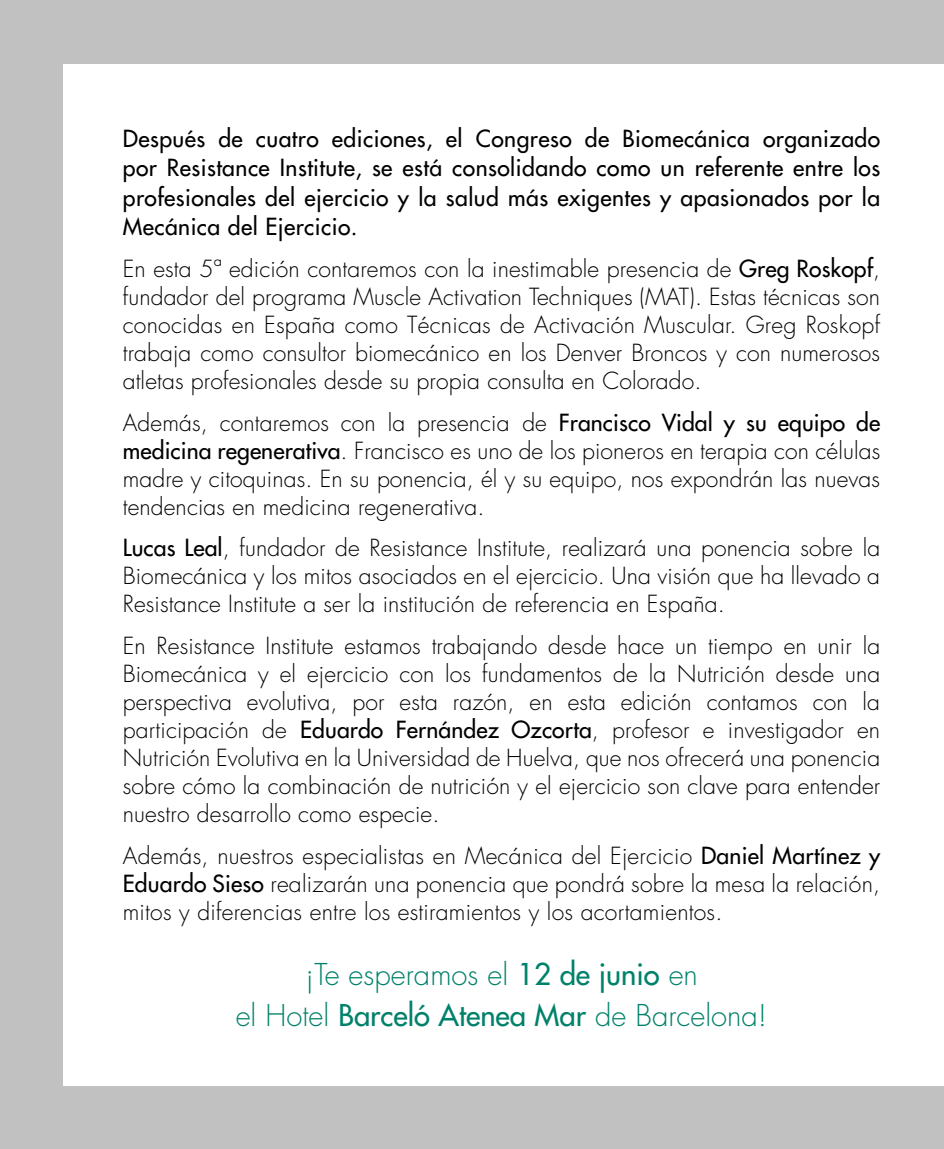
<style>
.page{position:relative;width:944px;height:1149px;background:#fff}
.page>*{position:absolute;margin:0;border:0;box-sizing:border-box;transform-origin:0 0}
.t1{font:300 29.25px/40.5px "Futura LT";color:#00826a;text-align:center}
.t2{font:300 22.95px/27.9px "Futura LT";letter-spacing:.005em;color:#000;text-align:justify}
.t3{font:22.95px/29.2px "Futura LT";letter-spacing:.02em;color:#000;text-align:justify}
.s1{font-weight:400}
</style>
<div class="page">
<div style="left:0;top:0;width:944px;height:1148px;background:#c1c1c1"></div>
<div style="left:64px;top:64px;width:880px;height:1020px;background:#fff"></div>
<p class="t3" style="left:123px;top:124px;width:759px">Después de cuatro ediciones, el Congreso de Biomecánica organizado por Resistance Institute, se está consolidando como un referente entre los profesionales del ejercicio y la salud más exigentes y apasionados por la Mecánica del Ejercicio.</p>
<p class="t2" style="left:123px;top:255px;width:759px">En esta 5ª edición contaremos con la inestimable presencia de <span class="s1">Greg Roskopf</span>, fundador del programa Muscle Activation Techniques (MAT). Estas técnicas son conocidas en España como Técnicas de Activación Muscular. Greg Roskopf trabaja como consultor biomecánico en los Denver Broncos y con numerosos atletas profesionales desde su propia consulta en Colorado.</p>
<p class="t2" style="left:123px;top:409px;width:759px">Además, contaremos con la presencia de <span class="s1">Francisco Vidal y su equipo de medicina regenerativa</span>. Francisco es uno de los pioneros en terapia con células madre y citoquinas. En su ponencia, él y su equipo, nos expondrán las nuevas tendencias en medicina regenerativa.</p>
<p class="t2" style="left:123px;top:534px;width:759px"><span class="s1">Lucas Leal</span>, fundador de Resistance Institute, realizará una ponencia sobre la Biomecánica y los mitos asociados en el ejercicio. Una visión que ha llevado a Resistance Institute a ser la institución de referencia en España.</p>
<p class="t2" style="left:123px;top:632px;width:759px">En Resistance Institute estamos trabajando desde hace un tiempo en unir la Biomecánica y el ejercicio con los fundamentos de la Nutrición desde una perspectiva evolutiva, por esta razón, en esta edición contamos con la participación de <span class="s1">Eduardo Fernández Ozcorta</span>, profesor e investigador en Nutrición Evolutiva en la Universidad de Huelva, que nos ofrecerá una ponencia sobre cómo la combinación de nutrición y el ejercicio son clave para entender nuestro desarrollo como especie.</p>
<p class="t2" style="left:123px;top:842px;width:759px">Además, nuestros especialistas en Mecánica del Ejercicio <span class="s1">Daniel Martínez y Eduardo Sieso</span> realizarán una ponencia que pondrá sobre la mesa la relación, mitos y diferencias entre los estiramientos y los acortamientos.</p>
<p class="t1" style="left:236px;top:955px;width:533px">¡Te esperamos el <span class="s1">12 de junio</span> en<br>el Hotel <span class="s1">Barceló Atenea Mar</span> de Barcelona!</p>
</div>
